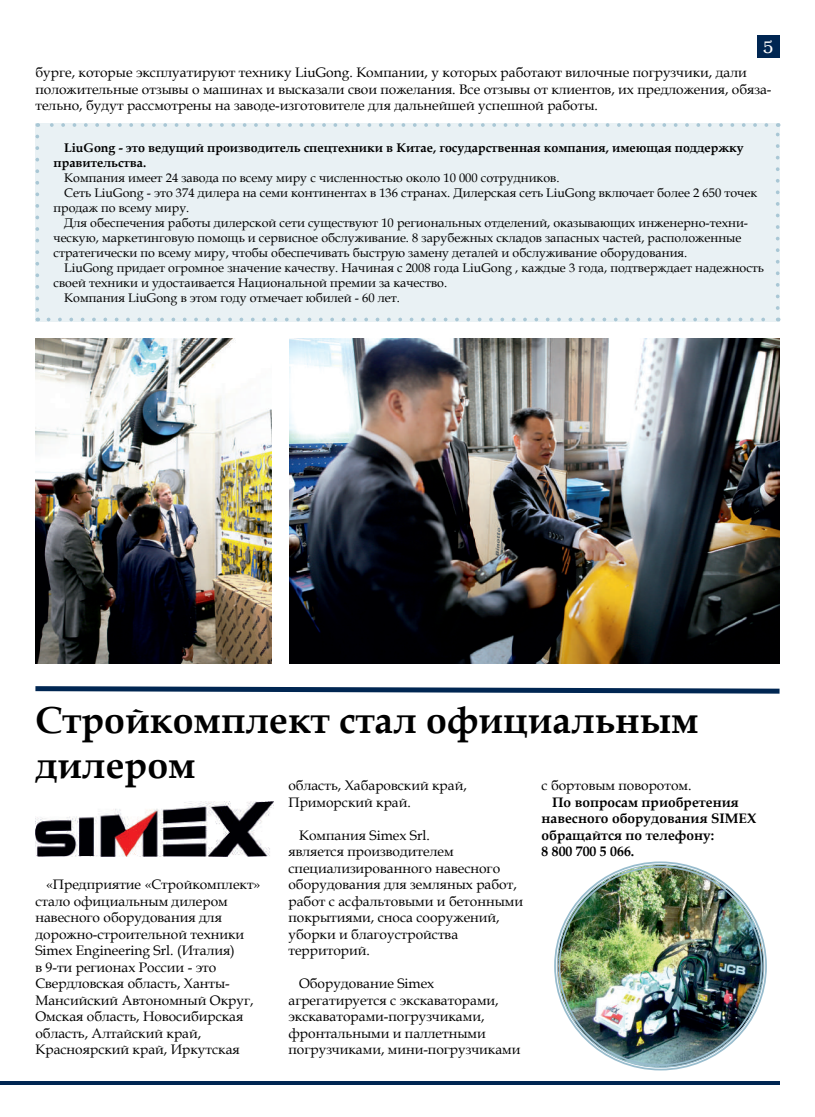
<style>
.page{position:relative;width:815px;height:1117px;background:#fff}
.page>*{position:absolute;margin:0;border:0;box-sizing:border-box;transform-origin:0 0}
.t1{font:700 37.5px/45px "Book Antiqua";color:#000}
.t2{font:17.5px "Algerian Bas D";color:#fff}
.t3{font:13.75px/16.5px "Book Antiqua";color:#000}
.t4{font:700 13.75px/16.5px "Book Antiqua";color:#000}
.t5{font:12.5px "Book Antiqua";color:#000}
.t6{font:700 12.5px/15px "Book Antiqua";color:#000}
</style>
<div class="page">
<div style="left:757px;top:35px;width:23px;height:22px;background:#002652"></div>
<div style="left:35px;top:123px;width:745px;height:198px;background:#e9f1f4"></div>
<hr style="left:0;top:1081px;width:780px;height:4px;background:#002652">
<img style="left:289px;top:338px;width:491px;height:325px">
<img style="left:35px;top:338px;width:237px;height:325px">
<svg style="left:35px;top:686px;width:745px;height:8px"></svg>
<img style="left:35px;top:801px;width:238px;height:55px">
<svg style="left:49px;top:317px;width:716px;height:4px"></svg>
<svg style="left:35px;top:136px;width:4px;height:185px"></svg>
<svg style="left:776px;top:123px;width:4px;height:185px"></svg>
<svg style="left:37px;top:123px;width:729px;height:4px"></svg>
<img style="left:557px;top:864px;width:207px;height:203px">
<p class="t2" style="left:764px;top:38px;width:11px">5</p>
<p class="t3" style="left:35px;top:64px;width:737px">бурге, которые эксплуатируют технику LiuGong. Компании, у которых работают вилочные погрузчики, дали положительные отзывы о машинах и высказали свои пожелания. Все отзывы от клиентов, их предложения, обяза&shy;тельно, будут рассмотрены на заводе-изготовителе для дальнейшей успешной работы.</p>
<p class="t6" style="left:54px;top:140px;width:692px;text-indent:11px">LiuGong - это ведущий производитель спецтехники в Китае, государственная компания, имеющая поддержку правительства.</p>
<p class="t5" style="left:64px;top:169px;width:497px">Компания имеет 24 завода по всему миру с численностью около 10 000 сотрудников.</p>
<p class="t5" style="left:64px;top:184px;width:694px">Сеть LiuGong - это 374 дилера на семи континентах в 136 странах. Дилерская сеть LiuGong включает более 2 650 точек</p>
<p class="t5" style="left:54px;top:199px;width:137px">продаж по всему миру.</p>
<p class="t5" style="left:64px;top:214px;width:685px">Для обеспечения работы дилерской сети существуют 10 региональных отделений, оказывающих инженерно-техни-</p>
<p class="t5" style="left:54px;top:229px;width:689px">ческую, маркетинговую помощь и сервисное обслуживание. 8 зарубежных складов запасных частей, расположенные</p>
<p class="t5" style="left:54px;top:244px;width:635px">стратегически по всему миру, чтобы обеспечивать быструю замену деталей и обслуживание оборудования.</p>
<p class="t5" style="left:64px;top:259px;width:701px">LiuGong придает огромное значение качеству. Начиная с 2008 года LiuGong , каждые 3 года, подтверждает надежность</p>
<p class="t5" style="left:54px;top:274px;width:395px">своей техники и удостаивается Национальной премии за качество.</p>
<p class="t5" style="left:64px;top:289px;width:337px">Компания LiuGong в этом году отмечает юбилей - 60 лет.</p>
<h1 class="t1" style="left:35px;top:697px;width:665px">Стройкомплект стал официальным дилером</h1>
<p class="t3" style="left:288px;top:776px;width:180px">область, Хабаровский край,<br>Приморский край.</p>
<p class="t3" style="left:288px;top:826px;width:236px;text-indent:11px">Компания Simex Srl.<br>является производителем специализированного навесного оборудования для земляных работ, работ с асфальтовыми и бетонными покрытиями, сноса сооружений, уборки и благоустройства территорий.</p>
<p class="t3" style="left:288px;top:974px;width:234px;text-indent:11px">Оборудование Simex агрегатируется с экскаваторами, экскаваторами-погрузчиками, фронтальными и паллетными погрузчиками, мини-погрузчиками</p>
<p class="t3" style="left:541px;top:776px;width:152px">с бортовым поворотом.</p>
<p class="t4" style="left:541px;top:793px;width:216px;text-indent:11px">По вопросам приобретения навесного оборудования SIMEX обращайтся по телефону:<br>8 800 700 5 066.</p>
<p class="t3" style="left:35px;top:875px;width:227px;text-indent:11px">«Предприятие «Стройкомплект» стало официальным дилером навесного оборудования для дорожно-строительной техники<br>Simex Engineering Srl. (Италия)<br>в 9-ти регионах России - это<br>Свердловская область, Ханты-<br>Мансийский Автономный Округ,<br>Омская область, Новосибирская область, Алтайский край,<br>Красноярский край, Иркутская</p>
</div>
